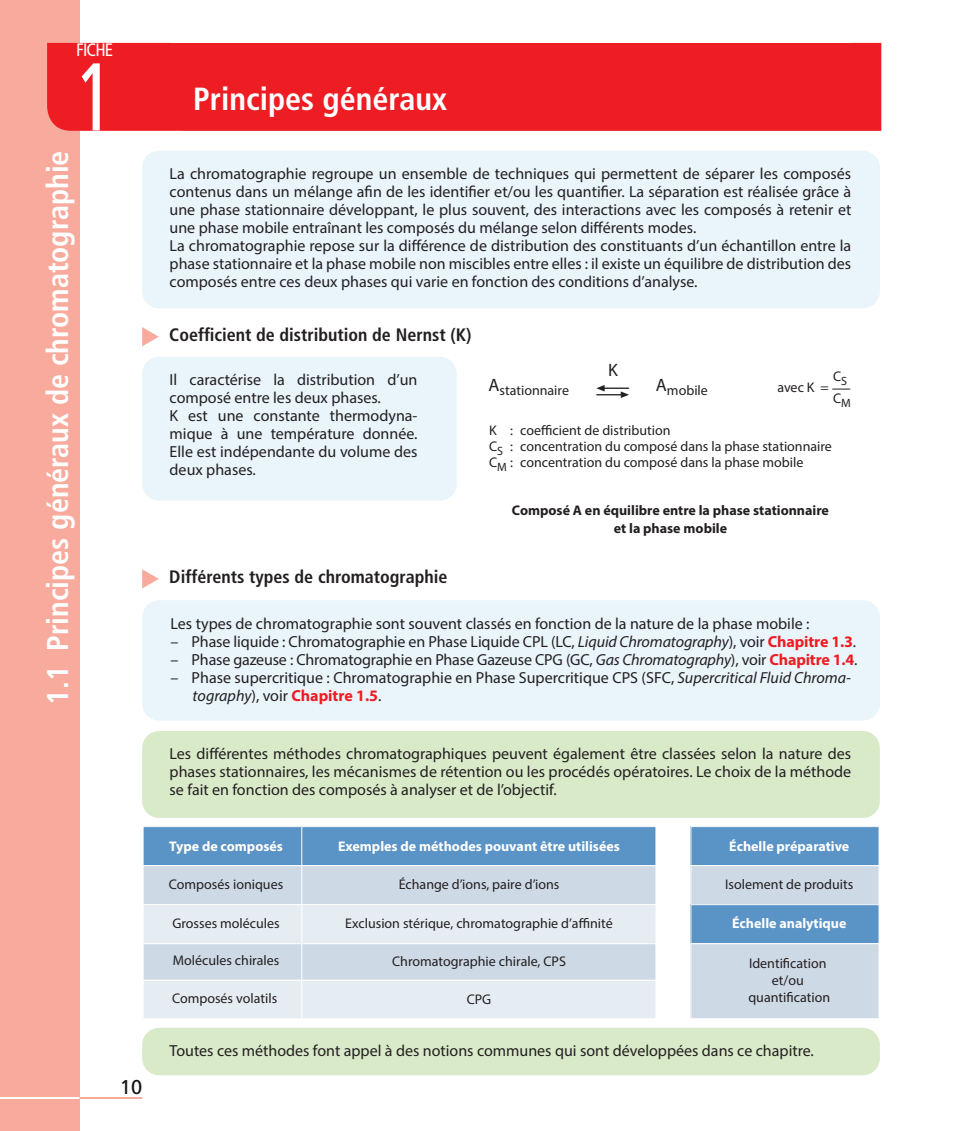
<style>
.page{position:relative;width:963px;height:1131px;background:#fff}
.page>*{position:absolute;margin:0;border:0;box-sizing:border-box;transform-origin:0 0}
.t1{font:condensed 96px "Frutiger LT Std";color:#fff;scale:.84 1}
.t2{font:700 condensed 32px "Frutiger LT Std";color:#fff}
.t3{font:700 condensed 30px "Frutiger LT Std";color:#fff}
.t4{font:20px "Frutiger LT Std";color:#131413}
.t5{font:700 condensed 18px "Frutiger LT Std";color:#231f20}
.t6{font:condensed 18px "Frutiger LT Std";letter-spacing:-.05em;color:#fff}
.t7{font:18px "Myriad Pro";color:#231f20}
.t8{font:16px/18px "Myriad Pro";color:#231f20}
.t9{font:14px/16.8px "Myriad Pro";color:#231f20}
.t10{font:700 14px "Myriad Pro";color:#fff}
.t11{font:700 14px/18px "Myriad Pro";color:#231f20;text-align:center}
.s1{font-style:italic}
.s2{font-weight:700;color:#ee1d23}
</style>
<div class="page">
<div style="left:0;top:0;width:80px;height:1130px;background:#f8aa9d"></div>
<hr style="left:0;top:1096px;width:80px;height:2px;background:#fff">
<hr style="left:80px;top:1096px;width:62px;height:2px;background:#f8aa9d">
<div style="left:47px;top:43px;width:834px;height:88px;background:#ee1d23"></div>
<div style="left:142px;top:151px;width:737px;height:157px;background:#e9f4fb;border-radius:17px"></div>
<svg style="left:142px;top:327px;width:17px;height:19px"></svg>
<div style="left:142px;top:357px;width:314px;height:143px;background:#e9f4fb;border-radius:17px"></div>
<svg style="left:142px;top:569px;width:17px;height:19px"></svg>
<div style="left:142px;top:600px;width:737px;height:120px;background:#e9f4fb;border-radius:17px"></div>
<div style="left:142px;top:731px;width:737px;height:86px;background:#d9eac9;border-radius:17px"></div>
<div style="left:142px;top:1027px;width:737px;height:48px;background:#d9eac9;border-radius:17px"></div>
<div style="left:143px;top:826px;width:159px;height:39px;background:#5a93c6"></div>
<div style="left:142px;top:826px;width:160px;height:40px;border:1px solid #fff"></div>
<div style="left:302px;top:826px;width:353px;height:39px;background:#5a93c6"></div>
<div style="left:301px;top:826px;width:355px;height:40px;border:1px solid #fff"></div>
<div style="left:143px;top:865px;width:159px;height:39px;background:#ced9e6"></div>
<div style="left:142px;top:865px;width:160px;height:40px;border:1px solid #fff"></div>
<div style="left:302px;top:865px;width:353px;height:39px;background:#ced9e6"></div>
<div style="left:301px;top:865px;width:355px;height:40px;border:1px solid #fff"></div>
<div style="left:143px;top:904px;width:159px;height:39px;background:#e6edf2"></div>
<div style="left:142px;top:904px;width:160px;height:40px;border:1px solid #fff"></div>
<div style="left:302px;top:904px;width:353px;height:39px;background:#e6edf2"></div>
<div style="left:301px;top:904px;width:355px;height:40px;border:1px solid #fff"></div>
<div style="left:143px;top:943px;width:159px;height:37px;background:#ced9e6"></div>
<div style="left:142px;top:943px;width:160px;height:37px;border:1px solid #fff"></div>
<div style="left:302px;top:943px;width:353px;height:37px;background:#ced9e6"></div>
<div style="left:301px;top:943px;width:355px;height:37px;border:1px solid #fff"></div>
<div style="left:143px;top:980px;width:159px;height:38px;background:#e6edf2"></div>
<div style="left:142px;top:979px;width:160px;height:40px;border:1px solid #fff"></div>
<div style="left:302px;top:980px;width:353px;height:38px;background:#e6edf2"></div>
<div style="left:301px;top:979px;width:355px;height:40px;border:1px solid #fff"></div>
<div style="left:690px;top:826px;width:188px;height:39px;background:#5a93c6"></div>
<div style="left:690px;top:826px;width:189px;height:40px;border:1px solid #fff"></div>
<div style="left:690px;top:865px;width:188px;height:39px;background:#ced9e6"></div>
<div style="left:690px;top:865px;width:189px;height:40px;border:1px solid #fff"></div>
<div style="left:690px;top:904px;width:188px;height:39px;background:#5a93c6"></div>
<div style="left:690px;top:904px;width:189px;height:40px;border:1px solid #fff"></div>
<div style="left:690px;top:943px;width:188px;height:75px;background:#ced9e6"></div>
<div style="left:690px;top:943px;width:189px;height:76px;border:1px solid #fff"></div>
<svg style="left:832px;top:388px;width:18px;height:1px"></svg>
<p class="t6" style="left:76px;top:43px;width:38px">FICHE</p>
<h1 class="t1" style="left:76px;top:59px;width:48px">1</h1>
<h3 class="t3" style="left:46px;top:704px;width:555px;rotate:-90deg">1.1 Principes généraux de chromatographie</h3>
<p class="t4" style="left:120px;top:1078px;width:24px">10</p>
<h2 class="t2" style="left:193px;top:86px;width:255px">Principes généraux</h2>
<p class="t8" style="left:169px;top:166px;width:683px">La chromatographie regroupe un ensemble de techniques qui permettent de séparer les composés contenus dans un mélange afin de les identifier et/ou les quantifier. La séparation est réalisée grâce à une phase stationnaire développant, le plus souvent, des interactions avec les composés à retenir et une phase mobile entraînant les composés du mélange selon différents modes.<br>La chromatographie repose sur la différence de distribution des constituants d’un échantillon entre la phase stationnaire et la phase mobile non miscibles entre elles : il existe un équilibre de distribution des composés entre ces deux phases qui varie en fonction des conditions d’analyse.</p>
<p class="t5" style="left:169px;top:328px;width:303px">Coefficient de distribution de Nernst (K)</p>
<p class="t8" style="left:169px;top:372px;width:249px">Il caractérise la distribution d’un composé entre les deux phases.<br>K est une constante thermodyna&shy;mique à une température donnée.<br>Elle est indépendante du volume des deux phases.</p>
<p class="t7" style="left:608px;top:363px;width:11px">K</p>
<p class="t9" style="left:777px;top:380px;width:53px">avec K =</p>
<p class="t9" style="left:832px;top:366px;width:19px;line-height:22px">C<sub>S<br></sub>C<sub>M</sub></p>
<p class="t9" style="left:488px;top:383px;width:82px"><sup>A</sup>stationnaire</p>
<p class="t9" style="left:655px;top:383px;width:53px"><sup>A</sup>mobile</p>
<p class="t9" style="left:489px;top:424px;width:344px;line-height:16px">K : coefficient de distribution<br>C<sub>S</sub> : concentration du composé dans la phase stationnaire<br>C<sub>M</sub> : concentration du composé dans la phase mobile</p>
<p class="t11" style="left:511px;top:501px;width:318px">Composé A en équilibre entre la phase stationnaire et la phase mobile</p>
<p class="t5" style="left:169px;top:570px;width:279px">Différents types de chromatographie</p>
<p class="t8" style="left:170px;top:615px;width:640px">Les types de chromatographie sont souvent classés en fonction de la nature de la phase mobile :</p>
<p class="t8" style="left:170px;top:633px;width:687px">– Phase liquide : Chromatographie en Phase Liquide CPL (LC, <span class="s1">Liquid Chromatography</span>), voir <span class="s2">Chapitre 1.3</span>.</p>
<p class="t8" style="left:170px;top:651px;width:688px">– Phase gazeuse : Chromatographie en Phase Gazeuse CPG (GC, <span class="s1">Gas Chromatography</span>), voir <span class="s2">Chapitre 1.4</span>.</p>
<p class="t8" style="left:192px;top:669px;width:659px;text-indent:-22px">– Phase supercritique : Chromatographie en Phase Supercritique CPS (SFC, <span class="s1">Supercritical Fluid Chroma&shy;tography</span>), voir <span class="s2">Chapitre 1.5</span>.</p>
<p class="t8" style="left:169px;top:746px;width:683px;text-align:justify">Les différentes méthodes chromatographiques peuvent également être classées selon la nature des phases stationnaires, les mécanismes de rétention ou les procédés opératoires. Le choix de la méthode se fait en fonction des composés à analyser et de l’objectif.</p>
<p class="t10" style="left:169px;top:838px;width:115px">Type de composés</p>
<p class="t9" style="left:169px;top:876px;width:116px">Composés ioniques</p>
<p class="t9" style="left:172px;top:915px;width:109px">Grosses molécules</p>
<p class="t9" style="left:173px;top:952px;width:108px">Molécules chirales</p>
<p class="t9" style="left:172px;top:991px;width:107px">Composés volatils</p>
<p class="t10" style="left:338px;top:838px;width:283px">Exemples de méthodes pouvant être utilisées</p>
<p class="t9" style="left:398px;top:876px;width:162px">Échange d’ions, paire d’ions</p>
<p class="t9" style="left:345px;top:915px;width:269px">Exclusion stérique, chromatographie d’affinité</p>
<p class="t9" style="left:392px;top:953px;width:175px">Chromatographie chirale, CPS</p>
<p class="t9" style="left:466px;top:991px;width:26px">CPG</p>
<p class="t10" style="left:729px;top:838px;width:122px">Échelle préparative</p>
<p class="t9" style="left:725px;top:876px;width:129px">Isolement de produits</p>
<p class="t10" style="left:731px;top:914px;width:116px">Échelle analytique</p>
<p class="t9" style="left:748px;top:956px;width:83px;text-align:center">Identification et/ou quantification</p>
<p class="t8" style="left:169px;top:1042px;width:645px">Toutes ces méthodes font appel à des notions communes qui sont développées dans ce chapitre.</p>
</div>
